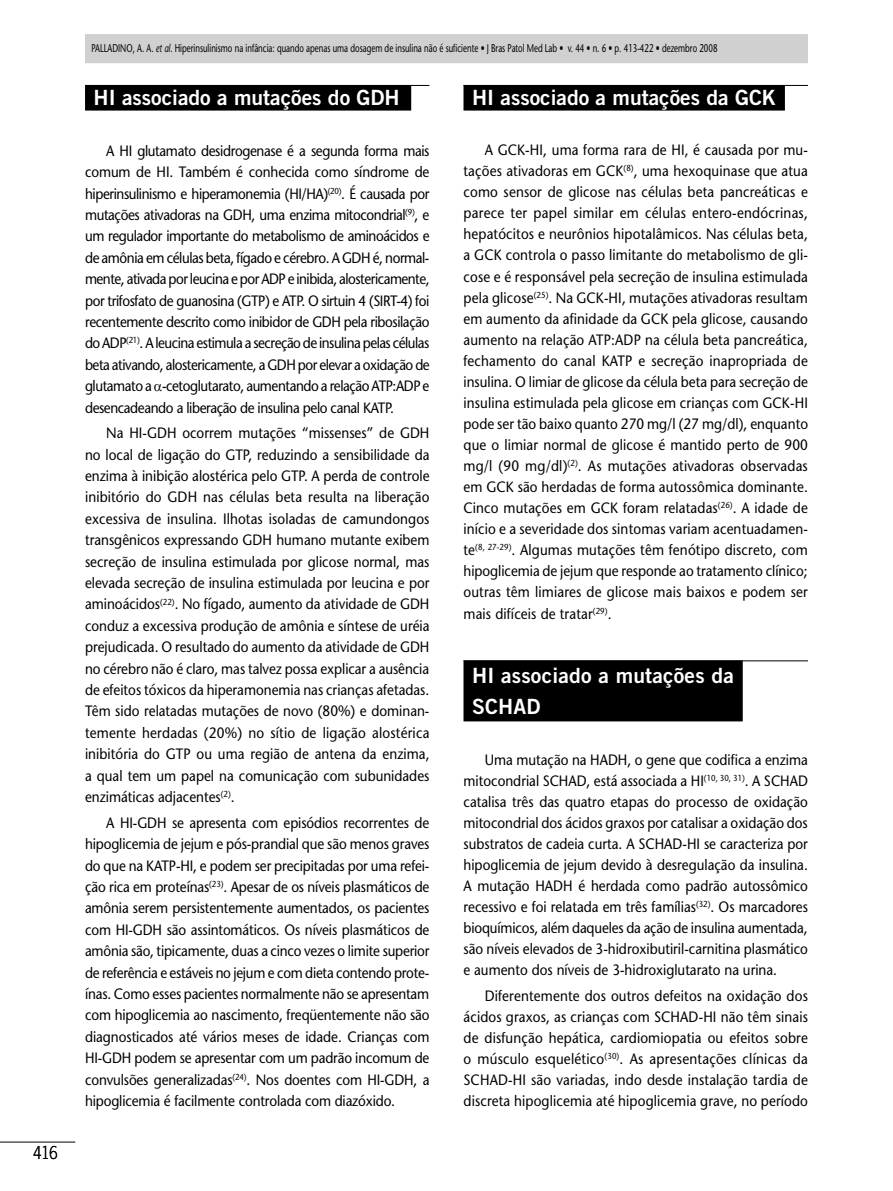
<style>
.page{position:relative;width:893px;height:1191px;background:#fff}
.page>*{position:absolute;margin:0;border:0;box-sizing:border-box;transform-origin:0 0}
.t1{font:21px/30.8px "Trade Gothic LT Std Bd 2";color:#fff}
.t2{font:300 18px "Trade Gothic LT Std";color:#000;scale:.8 1}
.t3{font:500 15px/21.5px "Stone Sans Std";color:#000;text-align:justify;scale:.9 1}
.t4{font:500 11.25px "Stone Sans Std";color:#000;scale:.7 1}
.s1{font-style:italic}
</style>
<div class="page">
<div style="left:86px;top:35px;width:721px;height:27px;background:#d0d0d0"></div>
<div style="left:85px;top:34px;width:723px;height:29px;border:2px solid #d0d0d0"></div>
<hr style="left:0;top:1141px;width:75px;height:1px;background:#000">
<div style="left:86px;top:86px;width:324px;height:24px;background:#000"></div>
<div style="left:85px;top:85px;width:326px;height:26px;border:2px solid #000"></div>
<hr style="left:85px;top:85px;width:344px;height:1px;background:#000">
<div style="left:464px;top:661px;width:278px;height:59px;background:#000"></div>
<div style="left:463px;top:660px;width:280px;height:61px;border:2px solid #000"></div>
<hr style="left:463px;top:660px;width:345px;height:1px;background:#000">
<div style="left:464px;top:86px;width:320px;height:24px;background:#000"></div>
<div style="left:463px;top:85px;width:322px;height:26px;border:2px solid #000"></div>
<hr style="left:463px;top:85px;width:345px;height:1px;background:#000">
<p class="t2" style="left:33px;top:1141px;width:32px">416</p>
<p class="t4" style="left:92px;top:42px;width:13px">Palladino</p>
<p class="t4" style="left:133px;top:42px;width:837px">, A. A. <span class="s1">et al.</span> Hiperinsulinismo na infância: quando apenas uma dosagem de insulina não é suficiente • J Bras Patol Med Lab • v. 44 • n. 6 • p. 413-422 • dezembro 2008</p>
<h1 class="t1" style="left:94px;top:81px;width:308px">HI associado a mutações do GDH</h1>
<p class="t3" style="left:85px;top:140px;width:384px;text-indent:21px">A HI glutamato desidrogenase é a segunda forma mais comum de HI. Também é conhecida como síndrome de hiperinsulinismo e hiperamonemia (HI/HA)<sup>(20)</sup>. É causada por mutações ativadoras na GDH, uma enzima mitocondrial<sup>(9)</sup>, e um regulador importante do metabolismo de aminoácidos e de amônia em células beta, fígado e cérebro. A GDH é, normal&shy;mente, ativada por leucina e por ADP e inibida, alostericamente, por trifosfato de guanosina (GTP) e ATP. O sirtuin 4 (SIRT-4) foi recentemente descrito como inibidor de GDH pela ribosilação do ADP<sup>(21)</sup>. A leucina estimula a secreção de insulina pelas células beta ativando, alostericamente, a GDH por elevar a oxidação de glutamato a -cetoglutarato, aumentando a relação ATP:ADP e desencadeando a liberação de insulina pelo canal KATP.</p>
<p class="t3" style="left:85px;top:422px;width:384px;text-indent:21px">Na HI-GDH ocorrem mutações “missenses” de GDH no local de ligação do GTP, reduzindo a sensibilidade da enzima à inibição alostérica pelo GTP. A perda de controle inibitório do GDH nas células beta resulta na liberação excessiva de insulina. Ilhotas isoladas de camundongos transgênicos expressando GDH humano mutante exibem secreção de insulina estimulada por glicose normal, mas elevada secreção de insulina estimulada por leucina e por aminoácidos<sup>(22)</sup>. No fígado, aumento da atividade de GDH conduz a excessiva produção de amônia e síntese de uréia prejudicada. O resultado do aumento da atividade de GDH no cérebro não é claro, mas talvez possa explicar a ausência de efeitos tóxicos da hiperamonemia nas crianças afetadas.<br>Têm sido relatadas mutações de novo (80%) e dominan&shy;temente herdadas (20%) no sítio de ligação alostérica inibitória do GTP ou uma região de antena da enzima, a qual tem um papel na comunicação com subunidades enzimáticas adjacentes<sup>(2)</sup>.</p>
<p class="t3" style="left:85px;top:811px;width:384px;text-indent:21px">A HI-GDH se apresenta com episódios recorrentes de hipoglicemia de jejum e pós-prandial que são menos graves do que na KATP-HI, e podem ser precipitadas por uma refei&shy;ção rica em proteínas<sup>(23)</sup>. Apesar de os níveis plasmáticos de amônia serem persistentemente aumentados, os pacientes com HI-GDH são assintomáticos. Os níveis plasmáticos de amônia são, tipicamente, duas a cinco vezes o limite superior de referência e estáveis no jejum e com dieta contendo prote&shy;ínas. Como esses pacientes normalmente não se apresentam com hipoglicemia ao nascimento, freqüentemente não são diagnosticados até vários meses de idade. Crianças com HI-GDH podem se apresentar com um padrão incomum de convulsões generalizadas<sup>(24)</sup>. Nos doentes com HI-GDH, a hipoglicemia é facilmente controlada com diazóxido.</p>
<h1 class="t1" style="left:472px;top:81px;width:305px">HI associado a mutações da GCK</h1>
<p class="t3" style="left:463px;top:139px;width:384px;line-height:21px;text-indent:21px">A GCK-HI, uma forma rara de HI, é causada por mu&shy;tações ativadoras em GCK<sup>(8)</sup>, uma hexoquinase que atua como sensor de glicose nas células beta pancreáticas e parece ter papel similar em células entero-endócrinas, hepatócitos e neurônios hipotalâmicos. Nas células beta, a GCK controla o passo limitante do metabolismo de gli&shy;cose e é responsável pela secreção de insulina estimulada pela glicose<sup>(25)</sup>. Na GCK-HI, mutações ativadoras resultam em aumento da afinidade da GCK pela glicose, causando aumento na relação ATP:ADP na célula beta pancreática, fechamento do canal KATP e secreção inapropriada de insulina. O limiar de glicose da célula beta para secreção de insulina estimulada pela glicose em crianças com GCK-HI pode ser tão baixo quanto 270 mg/l (27 mg/dl), enquanto que o limiar normal de glicose é mantido perto de 900 mg/l (90 mg/dl)<sup>(2)</sup>. As mutações ativadoras observadas em GCK são herdadas de forma autossômica dominante.<br>Cinco mutações em GCK foram relatadas<sup>(26)</sup>. A idade de início e a severidade dos sintomas variam acentuadamen&shy;te<sup>(8,</sup> <sup>27-29)</sup>. Algumas mutações têm fenótipo discreto, com hipoglicemia de jejum que responde ao tratamento clínico; outras têm limiares de glicose mais baixos e podem ser mais difíceis de tratar<sup>(29)</sup>.</p>
<h1 class="t1" style="left:472px;top:660px;width:263px">HI associado a mutações da<br>SCHAD</h1>
<p class="t3" style="left:463px;top:749px;width:384px;line-height:21px;text-indent:21px">Uma mutação na HADH, o gene que codifica a enzima mitocondrial SCHAD, está associada a HI<sup>(10,</sup> <sup>30,</sup> <sup>31)</sup>. A SCHAD catalisa três das quatro etapas do processo de oxidação mitocondrial dos ácidos graxos por catalisar a oxidação dos substratos de cadeia curta. A SCHAD-HI se caracteriza por hipoglicemia de jejum devido à desregulação da insulina.<br>A mutação HADH é herdada como padrão autossômico recessivo e foi relatada em três famílias<sup>(32)</sup>. Os marcadores bioquímicos, além daqueles da ação de insulina aumentada, são níveis elevados de 3-hidroxibutiril-carnitina plasmático e aumento dos níveis de 3-hidroxiglutarato na urina.</p>
<p class="t3" style="left:463px;top:985px;width:384px;line-height:21px;text-indent:21px">Diferentemente dos outros defeitos na oxidação dos ácidos graxos, as crianças com SCHAD-HI não têm sinais de disfunção hepática, cardiomiopatia ou efeitos sobre o músculo esquelético<sup>(30)</sup>. As apresentações clínicas da SCHAD-HI são variadas, indo desde instalação tardia de discreta hipoglicemia até hipoglicemia grave, no período</p>
</div>
